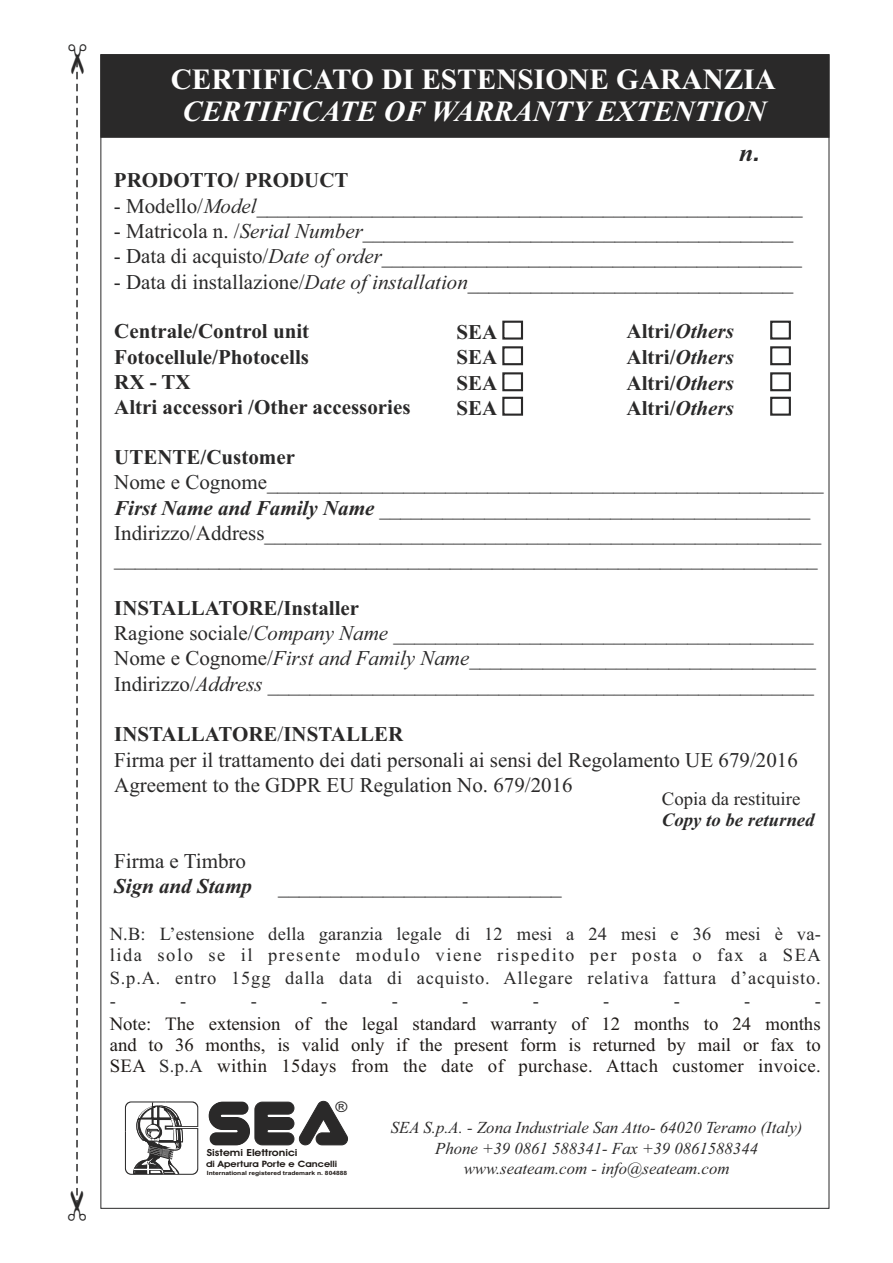
<style>
.page{position:relative;width:893px;height:1263px;background:#fff}
.page>*{position:absolute;margin:0;border:0;box-sizing:border-box;transform-origin:0 0}
.t1{font:700 29.4px "Times New Roman";color:#fefefe}
.t2{font:italic 700 29.4px "Times New Roman";color:#fff}
.t3{font:italic 700 24.75px "Times New Roman";color:#2a2929}
.t4{font:21px/25px "Times New Roman";color:#2a2929}
.t5{font:italic 21px "Times New Roman";color:#2a2929}
.t6{font:700 21px/25.3px "Times New Roman";color:#2a2929;text-align:justify}
.t7{font:italic 700 21px "Times New Roman";color:#2a2929}
.t8{font:18.75px/20.7px "Times New Roman";letter-spacing:.02em;color:#1f1a17;text-align:justify}
.t9{font:18.75px "Times New Roman";color:#2a2929}
.t10{font:italic 700 18.75px "Times New Roman";color:#2a2929}
.t11{font:18.45px/20.4px "Times New Roman";letter-spacing:.085em;color:#2a2929}
.t12{font:18.45px/23.1px "Times New Roman";letter-spacing:.045em;color:#2a2929}
.t13{font:italic 16.8px/20.2px "Times New Roman";color:#2a2929;text-align:center}
.t14{font:14.7px "Arial";color:#2a2929;scale:1.11 1}
.t15{font:600 9.75px "Avant Garde IT Cby BT";color:#1f1a17;scale:1.16 1}
.t16{font:600 8.85px "Avant Garde IT Cby BT";color:#1f1a17;scale:1.16 1}
.t17{font:700 5.7px "Arial";color:#1f1a17;scale:1.16 1}
.s1{font-family:"Arial"}
.s2{font-style:normal}
.s3{font-style:italic}
.s4{font-weight:700;font-style:italic}
.s5{font-weight:700}
.s6{font-size:18.45px;color:#2a2929}
</style>
<div class="page">
<div style="left:101px;top:55px;width:728px;height:82px;background:#2a2929"></div>
<div style="left:502px;top:321px;width:21px;height:19px;border:2px solid #2a2929"></div>
<div style="left:502px;top:346px;width:21px;height:19px;border:2px solid #2a2929"></div>
<div style="left:502px;top:372px;width:21px;height:19px;border:2px solid #2a2929"></div>
<div style="left:502px;top:397px;width:21px;height:19px;border:2px solid #2a2929"></div>
<div style="left:770px;top:321px;width:21px;height:19px;border:2px solid #2a2929"></div>
<div style="left:770px;top:346px;width:21px;height:19px;border:2px solid #2a2929"></div>
<div style="left:770px;top:372px;width:21px;height:19px;border:2px solid #2a2929"></div>
<div style="left:770px;top:397px;width:21px;height:19px;border:2px solid #2a2929"></div>
<svg style="left:125px;top:1101px;width:73px;height:74px"></svg>
<svg style="left:208px;top:1101px;width:140px;height:44px"></svg>
<svg style="left:76px;top:59px;width:2px;height:1147px"></svg>
<h1 class="t1" style="left:171px;top:69px;width:607px">CERTIFICATO DI ESTENSIONE GARANZIA</h1>
<h1 class="t2" style="left:182px;top:101px;width:585px">CERTIFICATE OF WARRANTY EXTENTION</h1>
<p class="t3" style="left:739px;top:144px;width:22px">n<span class="s1">.</span></p>
<p class="t6" style="left:114px;top:170px;width:236px">PRODOTTO/ PRODUCT</p>
<p class="t5" style="left:114px;top:198px;width:690px"><span class="s2">- Modello/</span>Model____________________________________________________</p>
<p class="t5" style="left:114px;top:223px;width:681px"><span class="s2">- Matricola n. /</span>Serial Number_________________________________________</p>
<p class="t5" style="left:114px;top:249px;width:690px"><span class="s2">- Data di acquisto/</span>Date of order________________________________________</p>
<p class="t5" style="left:114px;top:274px;width:681px"><span class="s2">- Data di installazione/</span>Date of installation_______________________________</p>
<p class="t6" style="left:114px;top:321px;width:298px;text-align:left">Centrale/Control unit<br>Fotocellule/Photocells<br>RX - TX<br>Altri accessori /Other accessories</p>
<p class="t6" style="left:457px;top:322px;width:42px">SEA SEA SEA SEA</p>
<p class="t6" style="left:627px;top:321px;width:109px">Altri/<span class="s3">Others </span>Altri/<span class="s3">Others </span>Altri/<span class="s3">Others </span>Altri/<span class="s3">Others</span></p>
<p class="t6" style="left:114px;top:447px;width:182px">UTENTE/Customer</p>
<p class="t4" style="left:114px;top:472px;width:711px">Nome e Cognome_____________________________________________________ <span class="s4">First Name and Family Name</span> _________________________________________ Indirizzo/Address_____________________________________________________ ___________________________________________________________________</p>
<p class="t4" style="left:114px;top:598px;width:703px"><span class="s5">INSTALLATORE/Installer<br></span>Ragione sociale/<span class="s3">Company Name</span> ________________________________________ Nome e Cognome/<span class="s3">First and Family Name</span>_________________________________ Indirizzo/<span class="s3">Address</span> ____________________________________________________</p>
<p class="t4" style="left:114px;top:724px;width:685px"><span class="s5">INSTALLATORE</span>/<span class="s5">INSTALLER<br></span>Firma per il trattamento dei dati personali ai sensi del Regolamento UE 679/2016<br>Agreement to the GDPR EU Regulation No. 679/2016</p>
<p class="t9" style="left:662px;top:792px;width:140px">Copia da restituire</p>
<p class="t10" style="left:662px;top:813px;width:154px">Copy to be returned</p>
<p class="t4" style="left:114px;top:850px;width:133px">Firma e Timbro</p>
<p class="t7" style="left:114px;top:878px;width:139px">Sign and Stamp</p>
<p class="t5" style="left:278px;top:878px;width:285px">___________________________</p>
<p class="t11" style="left:110px;top:925px;width:713px">N.B: L’estensione della garanzia legale di 12 mesi a 24 mesi e 36 mesi è va&shy;lida solo se il presente modulo viene rispedito per posta o fax a SEA</p>
<p class="t12" style="left:110px;top:968px;width:713px">S.p.A. entro 15gg dalla data di acquisto. Allegare relativa fattura d’acquisto. -</p>
<p class="t12" style="left:180px;top:991px;width:8px">-</p>
<p class="t12" style="left:251px;top:991px;width:8px">-</p>
<p class="t12" style="left:321px;top:991px;width:8px">-</p>
<p class="t12" style="left:392px;top:991px;width:8px">-</p>
<p class="t12" style="left:462px;top:991px;width:8px">-</p>
<p class="t12" style="left:533px;top:991px;width:8px">-</p>
<p class="t12" style="left:603px;top:991px;width:8px">-</p>
<p class="t12" style="left:674px;top:991px;width:8px">-</p>
<p class="t12" style="left:744px;top:991px;width:8px">-</p>
<p class="t12" style="left:815px;top:991px;width:8px">-</p>
<p class="t8" style="left:110px;top:1015px;width:713px">Note: The extension of the legal standard warranty of 12 months to 24 months and to 36 months, is valid only if the present form is returned by mail or fax to SEA <span class="s6">S.p.A</span> within 15days from the date of purchase. Attach customer invoice.</p>
<p class="t14" style="left:335px;top:1101px;width:12px">®</p>
<p class="t15" style="left:207px;top:1148px;width:80px">Sistemi Elettronici</p>
<p class="t16" style="left:206px;top:1160px;width:115px">di Apertura Porte e Cancelli</p>
<p class="t17" style="left:207px;top:1170px;width:123px">International registered trademark n. 804888</p>
<p class="t13" style="left:391px;top:1119px;width:413px">SEA S.p.A. - Zona Industriale San Atto- 64020 Teramo (Italy)<br>Phone +39 0861 588341- Fax +39 0861588344 www.seateam.com - info@seateam.com</p>
</div>
